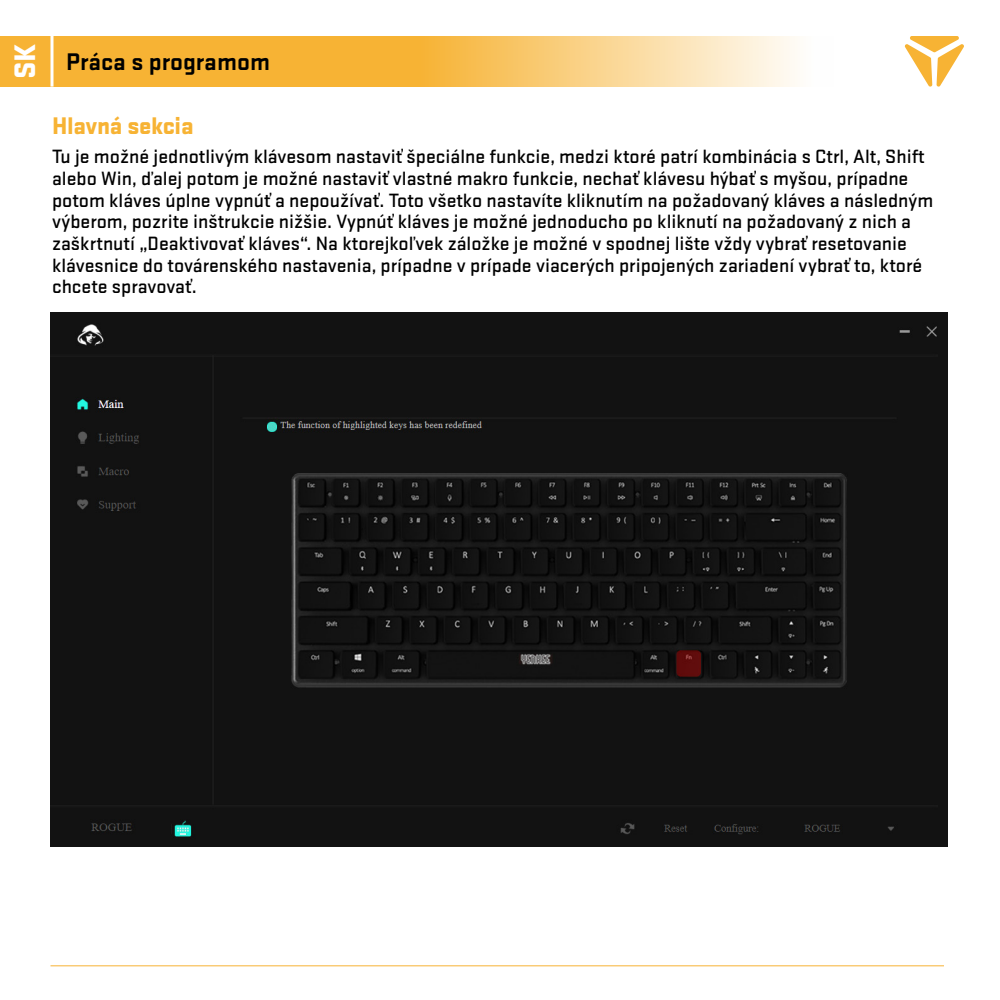
<style>
.page{position:relative;width:1000px;height:1000px;background:#fff}
.page>*{position:absolute;margin:0;border:0;box-sizing:border-box;transform-origin:0 0}
.t1{font:900 30.9px "Stratum 2";color:#fff}
.t2{font:700 25px "Stratum 2";color:#000}
.t3{font:900 25px "Stratum 2";letter-spacing:-.01em;color:#f7b334}
.t4{font:500 20px/21.6px "Stratum 2";color:#000}
</style>
<div class="page">
<svg style="left:904px;top:36px;width:60px;height:51px"></svg>
<svg style="left:0;top:36px;width:797px;height:51px;background:#f8c461"></svg>
<hr style="left:50px;top:965px;width:894px;height:1px;background:#f7b334">
<svg style="left:50px;top:36px;width:4px;height:51px"></svg>
<div style="left:50px;top:312px;width:898px;height:535px;background:#121212"></div>
<p class="t1" style="left:2px;top:79px;width:37px;rotate:-90deg">SK</p>
<p class="t2" style="left:66px;top:44px;width:205px">Práca s programom</p>
<p class="t3" style="left:52px;top:108px;width:143px">Hlavná sekcia</p>
<p class="t4" style="left:52px;top:145px;width:883px">Tu je možné jednotlivým klávesom nastaviť špeciálne funkcie, medzi ktoré patrí kombinácia s Ctrl, Alt, Shift alebo Win, ďalej potom je možné nastaviť vlastné makro funkcie, nechať klávesu hýbať s myšou, prípadne potom kláves úplne vypnúť a nepoužívať. Toto všetko nastavíte kliknutím na požadovaný kláves a následným výberom, pozrite inštrukcie nižšie. Vypnúť kláves je možné jednoducho po kliknutí na požadovaný z nich a zaškrtnutí „Deaktivovať kláves“. Na ktorejkoľvek záložke je možné v spodnej lište vždy vybrať resetovanie klávesnice do továrenského nastavenia, prípadne v prípade viacerých pripojených zariadení vybrať to, ktoré chcete spravovať.</p>
</div>
